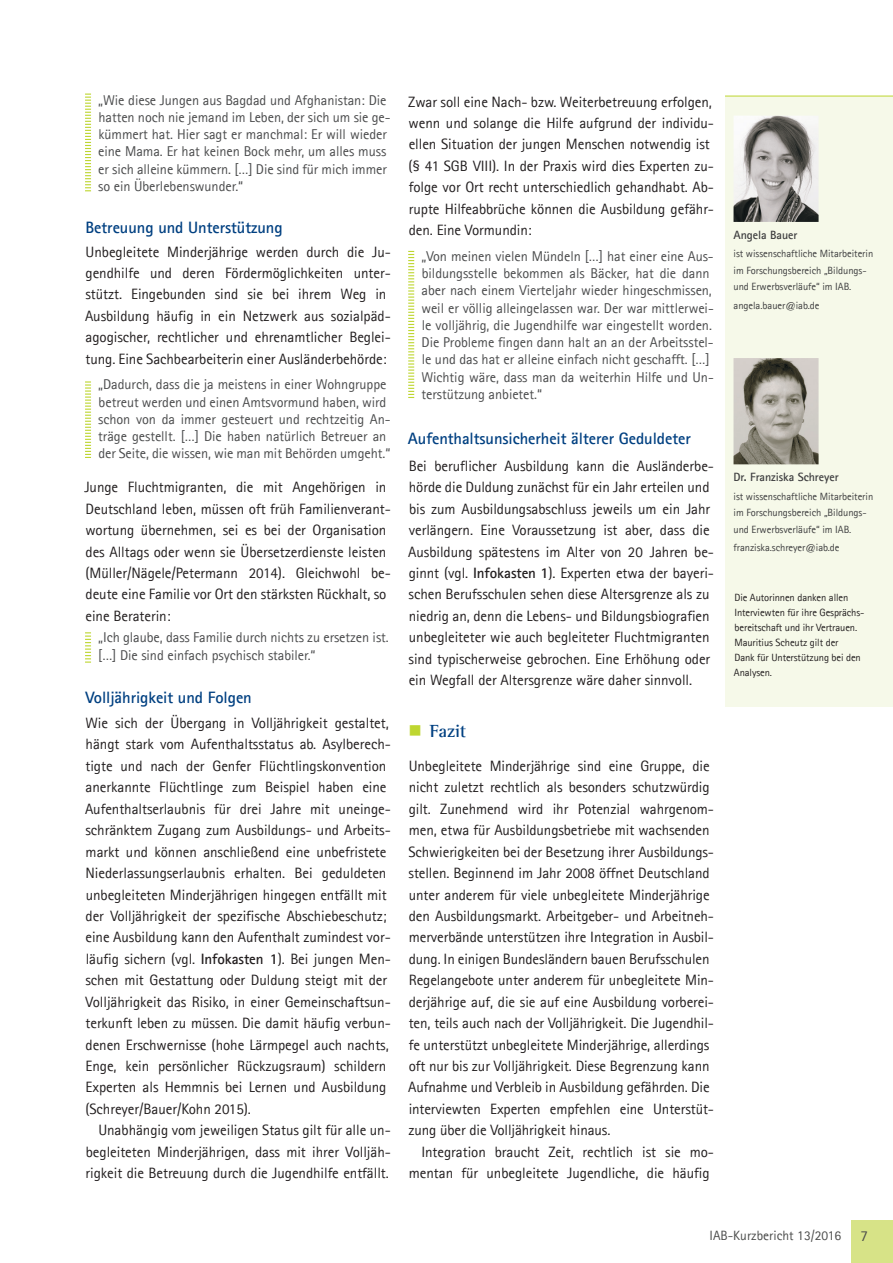
<style>
.page{position:relative;width:893px;height:1263px;background:#fff}
.page>*{position:absolute;margin:0;border:0;box-sizing:border-box;transform-origin:0 0}
.t1{font:700 18px "Agfa Rotis Semi Serif";letter-spacing:-.005em;color:#014081}
.t2{font:700 16.5px "Agfa Rotis Sans Serif";letter-spacing:-.005em;color:#014081}
.t3{font:15px/21.5px "Agfa Rotis Sans Serif";letter-spacing:-.005em;color:#231f20}
.t4{font:15px "Agfa Rotis Sans Serif";color:#4b4c4b}
.t5{font:14.25px/17.2px "Agfa Rotis Sans Serif";letter-spacing:-.005em;color:#4b4c4d}
.t6{font:13.5px "Agfa Rotis Sans Serif";color:#4b4c4b}
.t7{font:700 12px "Agfa Rotis Sans Serif";letter-spacing:-.005em;color:#3e3e3f}
.t8{font:10.5px/16.5px "Agfa Rotis Sans Serif";letter-spacing:-.005em;color:#3e3e3f}
.t9{font:10.5px/15px "Agfa Rotis Sans Serif";letter-spacing:-.01em;color:#231f20}
.s1{font-weight:700}
</style>
<div class="page">
<div style="left:725px;top:96px;width:168px;height:611px;background:#f6f9e9"></div>
<hr style="left:725px;top:96px;width:168px;height:1px;background:#bed630">
<img style="left:733px;top:358px;width:86px;height:106px">
<img style="left:733px;top:116px;width:86px;height:106px">
<svg style="left:85px;top:94px;width:6px;height:97px"></svg>
<svg style="left:85px;top:632px;width:6px;height:31px"></svg>
<svg style="left:85px;top:381px;width:6px;height:77px"></svg>
<svg style="left:408px;top:251px;width:6px;height:147px"></svg>
<div style="left:851px;top:1220px;width:42px;height:43px;background:#d7e387"></div>
<p class="t5" style="left:98px;top:91px;width:294px">„Wie diese Jungen aus Bagdad und Afghanistan: Die hatten noch nie jemand im Leben, der sich um sie ge&shy;kümmert hat. Hier sagt er manchmal: Er will wieder eine Mama. Er hat keinen Bock mehr, um alles muss er sich alleine kümmern. […] Die sind für mich immer so ein Überlebenswunder.“</p>
<p class="t2" style="left:86px;top:217px;width:199px">Betreuung und Unterstützung</p>
<p class="t3" style="left:85px;top:241px;width:307px">Unbegleitete Minderjährige werden durch die Ju&shy;gendhilfe und deren Fördermöglichkeiten unter&shy;stützt. Eingebunden sind sie bei ihrem Weg in Ausbildung häufig in ein Netzwerk aus sozialpäd&shy;agogischer, rechtlicher und ehrenamtlicher Beglei&shy;tung. Eine Sachbearbeiterin einer Ausländerbehörde:</p>
<p class="t5" style="left:98px;top:376px;width:294px">„Dadurch, dass die ja meistens in einer Wohngruppe betreut werden und einen Amtsvormund haben, wird schon von da immer gesteuert und rechtzeitig An&shy;träge gestellt. […] Die haben natürlich Betreuer an der Seite, die wissen, wie man mit Behörden umgeht.“</p>
<p class="t3" style="left:84px;top:476px;width:308px">Junge Fluchtmigranten, die mit Angehörigen in Deutschland leben, müssen oft früh Familienverant&shy;wortung übernehmen, sei es bei der Organisation des Alltags oder wenn sie Übersetzerdienste leisten (Müller/Nägele/Petermann 2014). Gleichwohl be&shy;deute eine Familie vor Ort den stärksten Rückhalt, so eine Beraterin:</p>
<p class="t5" style="left:98px;top:629px;width:292px">„Ich glaube, dass Familie durch nichts zu ersetzen ist. […] Die sind einfach psychisch stabiler.“</p>
<p class="t2" style="left:85px;top:687px;width:168px">Volljährigkeit und Folgen</p>
<p class="t3" style="left:85px;top:712px;width:307px">Wie sich der Übergang in Volljährigkeit gestaltet, hängt stark vom Aufenthaltsstatus ab. Asylberech&shy;tigte und nach der Genfer Flüchtlingskonvention anerkannte Flüchtlinge zum Beispiel haben eine Aufenthaltserlaubnis für drei Jahre mit uneinge&shy;schränktem Zugang zum Ausbildungs- und Arbeits&shy;markt und können anschließend eine unbefristete Niederlassungserlaubnis erhalten. Bei geduldeten unbegleiteten Minderjährigen hingegen entfällt mit der Volljährigkeit der spezifische Abschiebeschutz; eine Ausbildung kann den Aufenthalt zumindest vor&shy;läufig sichern (vgl. <span class="s1">Infokasten 1</span>). Bei jungen Men&shy;schen mit Gestattung oder Duldung steigt mit der Volljährigkeit das Risiko, in einer Gemeinschaftsun&shy;terkunft leben zu müssen. Die damit häufig verbun&shy;denen Erschwernisse (hohe Lärmpegel auch nachts, Enge, kein persönlicher Rückzugsraum) schildern Experten als Hemmnis bei Lernen und Ausbildung (Schreyer/Bauer/Kohn 2015).</p>
<p class="t3" style="left:86px;top:1119px;width:307px;text-align:justify;text-indent:13px">Unabhängig vom jeweiligen Status gilt für alle un&shy;begleiteten Minderjährigen, dass mit ihrer Volljäh&shy;rigkeit die Betreuung durch die Jugendhilfe entfällt.</p>
<p class="t3" style="left:408px;top:91px;width:307px">Zwar soll eine Nach- bzw. Weiterbetreuung erfolgen, wenn und solange die Hilfe aufgrund der individu&shy;ellen Situation der jungen Menschen notwendig ist (§ 41 SGB VIII). In der Praxis wird dies Experten zu&shy;folge vor Ort recht unterschiedlich gehandhabt. Ab&shy;rupte Hilfeabbrüche können die Ausbildung gefähr&shy;den. Eine Vormundin:</p>
<p class="t5" style="left:421px;top:247px;width:294px">„Von meinen vielen Mündeln […] hat einer eine Aus&shy;bildungsstelle bekommen als Bäcker, hat die dann aber nach einem Vierteljahr wieder hingeschmissen, weil er völlig alleingelassen war. Der war mittlerwei&shy;le volljährig, die Jugendhilfe war eingestellt worden.<br>Die Probleme fingen dann halt an an der Arbeitsstel&shy;le und das hat er alleine einfach nicht geschafft. […] Wichtig wäre, dass man da weiterhin Hilfe und Un&shy;terstützung anbietet.“</p>
<p class="t2" style="left:408px;top:428px;width:284px">Aufenthaltsunsicherheit älterer Geduldeter</p>
<p class="t3" style="left:408px;top:455px;width:307px">Bei beruflicher Ausbildung kann die Ausländerbe&shy;hörde die Duldung zunächst für ein Jahr erteilen und bis zum Ausbildungsabschluss jeweils um ein Jahr verlängern. Eine Voraussetzung ist aber, dass die Ausbildung spätestens im Alter von 20 Jahren be&shy;ginnt (vgl. <span class="s1">Infokasten 1</span>). Experten etwa der bayeri&shy;schen Berufsschulen sehen diese Altersgrenze als zu niedrig an, denn die Lebens- und Bildungsbiografien unbegleiteter wie auch begleiteter Fluchtmigranten sind typischerweise gebrochen. Eine Erhöhung oder ein Wegfall der Altersgrenze wäre daher sinnvoll.</p>
<p class="t1" style="left:430px;top:720px;width:38px">Fazit</p>
<p class="t3" style="left:408px;top:755px;width:307px">Unbegleitete Minderjährige sind eine Gruppe, die nicht zuletzt rechtlich als besonders schutzwürdig gilt. Zunehmend wird ihr Potenzial wahrgenom&shy;men, etwa für Ausbildungsbetriebe mit wachsenden Schwierigkeiten bei der Besetzung ihrer Ausbildungs&shy;stellen. Beginnend im Jahr 2008 öffnet Deutschland unter anderem für viele unbegleitete Minderjährige den Ausbildungsmarkt. Arbeitgeber- und Arbeitneh&shy;merverbände unterstützen ihre Integration in Ausbil&shy;dung. In einigen Bundesländern bauen Berufsschulen Regelangebote unter anderem für unbegleitete Min&shy;derjährige auf, die sie auf eine Ausbildung vorberei&shy;ten, teils auch nach der Volljährigkeit. Die Jugendhil&shy;fe unterstützt unbegleitete Minderjährige, allerdings oft nur bis zur Volljährigkeit. Diese Begrenzung kann Aufnahme und Verbleib in Ausbildung gefährden. Die interviewten Experten empfehlen eine Unterstüt&shy;zung über die Volljährigkeit hinaus.</p>
<p class="t3" style="left:409px;top:1141px;width:307px;text-align:right">Integration braucht Zeit, rechtlich ist sie mo&shy;mentan für unbegleitete Jugendliche, die häufig</p>
<p class="t7" style="left:733px;top:227px;width:65px">Angela Bauer</p>
<p class="t8" style="left:733px;top:245px;width:141px">ist wissenschaftliche Mitarbeiterin im Forschungsbereich „Bildungs&shy;und Erwerbsverläufe“ im IAB.</p>
<p class="t8" style="left:733px;top:297px;width:87px">angela.bauer@iab.de</p>
<p class="t7" style="left:733px;top:469px;width:107px">Dr. Franziska Schreyer</p>
<p class="t8" style="left:733px;top:488px;width:141px">ist wissenschaftliche Mitarbeiterin im Forschungsbereich „Bildungs&shy;und Erwerbsverläufe“ im IAB.</p>
<p class="t8" style="left:733px;top:539px;width:108px">franziska.schreyer@iab.de</p>
<p class="t9" style="left:734px;top:590px;width:131px">Die Autorinnen danken allen<br>Interviewten für ihre Gesprächs&shy;bereitschaft und ihr Vertrauen.<br>Mauritius Scheutz gilt der<br>Dank für Unterstützung bei den<br>Analysen.</p>
<p class="t6" style="left:709px;top:1227px;width:133px">IAB-Kurzbericht 13/2016</p>
<p class="t4" style="left:860px;top:1227px;width:9px">7</p>
</div>
